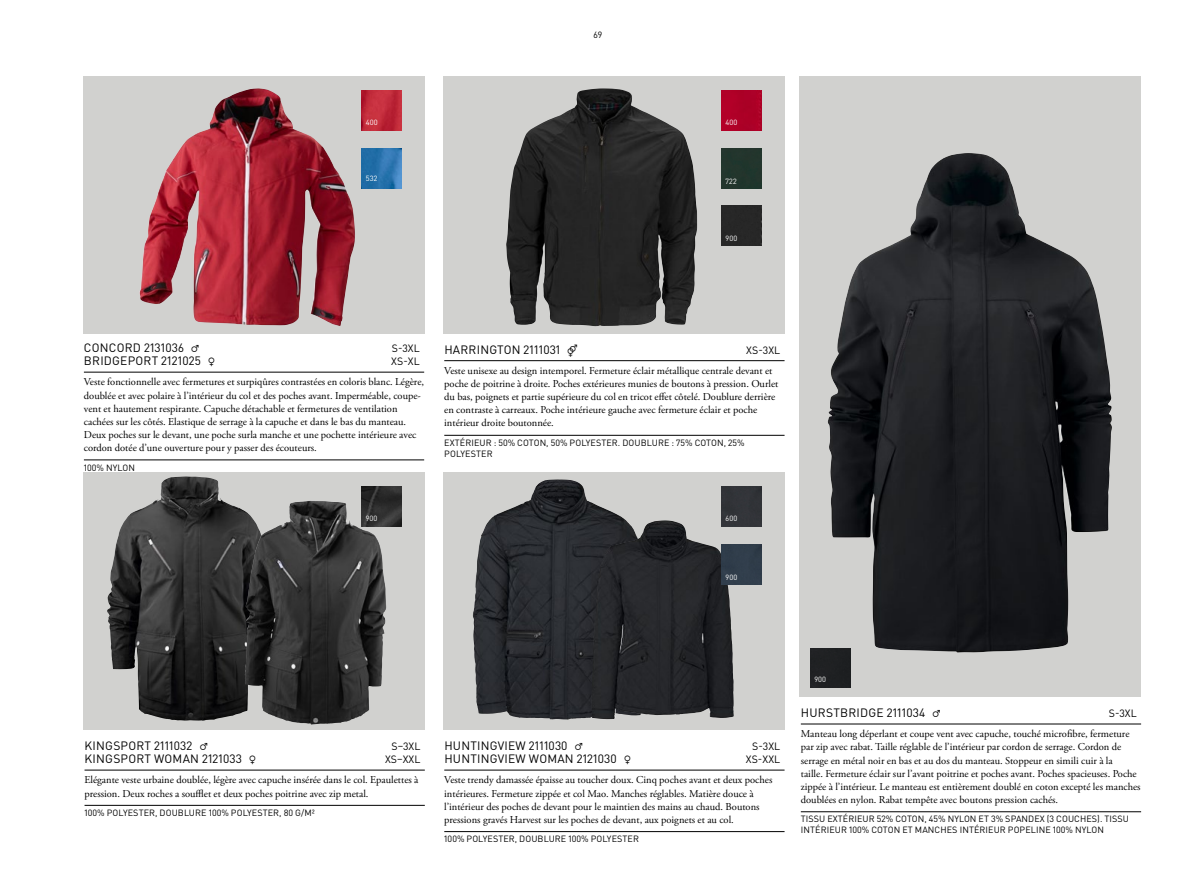
<style>
.page{position:relative;width:1191px;height:893px;background:#fff}
.page>*{position:absolute;margin:0;border:0;box-sizing:border-box;transform-origin:0 0}
.NAMN_H_21{font:12px "DIN Pro";letter-spacing:.02em;color:#000}
.BRÖD-H2021{font:10.5px/13.2px "Adobe Garamond Pro";color:#000}
.NAMN_H_21-2{font:10.5px "DIN Pro";letter-spacing:.01em;color:#000}
.Specs-H2021{font:9px/10.5px "DIN Pro";letter-spacing:.01em;color:#000}
.BRÖDM20{font:7.5px "DIN Pro";letter-spacing:.01em;color:#fff}
</style>
<div class="page">
<svg style="left:443px;top:77px;width:341px;height:257px;background:#999897"></svg>
<svg style="left:83px;top:77px;width:342px;height:257px;background:#c5b4b5"></svg>
<img style="left:506px;top:88px;width:97px;height:239px">
<img style="left:140px;top:88px;width:159px;height:237px">
<div style="left:721px;top:90px;width:40px;height:40px;background:#ae0027"></div>
<img style="left:362px;top:90px;width:40px;height:40px">
<div style="left:721px;top:148px;width:40px;height:40px;background:#22352d"></div>
<img style="left:362px;top:148px;width:40px;height:40px">
<div style="left:721px;top:206px;width:40px;height:40px;background:#272727"></div>
<svg style="left:443px;top:472px;width:341px;height:258px;background:#8b8b8c"></svg>
<img style="left:473px;top:479px;width:85px;height:219px">
<img style="left:591px;top:520px;width:74px;height:181px">
<div style="left:721px;top:486px;width:40px;height:40px;background:#323439"></div>
<div style="left:721px;top:544px;width:40px;height:40px;background:#303d4b"></div>
<div style="left:799px;top:77px;width:342px;height:620px;background:#d1d1cf"></div>
<img style="left:827px;top:155px;width:285px;height:498px">
<div style="left:810px;top:648px;width:40px;height:40px;background:#1f2123"></div>
<svg style="left:83px;top:472px;width:342px;height:258px;background:#707070"></svg>
<img style="left:107px;top:477px;width:75px;height:166px">
<img style="left:246px;top:501px;width:64px;height:129px">
<img style="left:362px;top:486px;width:40px;height:40px">
<hr style="left:444px;top:360px;width:340px;height:1px;background:#000">
<hr style="left:444px;top:435px;width:340px;height:1px;background:#000">
<hr style="left:444px;top:770px;width:340px;height:1px;background:#000">
<hr style="left:444px;top:831px;width:340px;height:1px;background:#000">
<hr style="left:801px;top:724px;width:340px;height:1px;background:#000">
<hr style="left:801px;top:811px;width:340px;height:1px;background:#000">
<hr style="left:85px;top:770px;width:340px;height:1px;background:#000">
<hr style="left:85px;top:805px;width:340px;height:1px;background:#000">
<hr style="left:84px;top:372px;width:340px;height:1px;background:#000">
<hr style="left:84px;top:460px;width:340px;height:1px;background:#000">
<p class="Specs-H2021" style="left:593px;top:30px;width:10px">69</p>
<p class="BRÖDM20" style="left:366px;top:117px;width:13px">400</p>
<p class="BRÖDM20" style="left:725px;top:117px;width:13px">400</p>
<p class="BRÖDM20" style="left:366px;top:173px;width:13px">532</p>
<p class="BRÖDM20" style="left:725px;top:176px;width:13px">722</p>
<p class="BRÖDM20" style="left:725px;top:233px;width:13px">900</p>
<p class="NAMN_H_21" style="left:84px;top:339px;width:118px">CONCORD 2131036 ♂</p>
<p class="NAMN_H_21-2" style="left:392px;top:341px;width:30px">S-3XL</p>
<p class="NAMN_H_21" style="left:84px;top:353px;width:133px">BRIDGEPORT 2121025 ♀</p>
<p class="NAMN_H_21-2" style="left:391px;top:354px;width:30px">XS-XL</p>
<p class="BRÖD-H2021" style="left:84px;top:376px;width:342px">Veste fonctionnelle avec fermetures et surpiqûres contrastées en coloris blanc. Légère, doublée et avec polaire à l’intérieur du col et des poches avant. Imperméable, coupe&shy;vent et hautement respirante. Capuche détachable et fermetures de ventilation cachées sur les côtés. Elastique de serrage à la capuche et dans le bas du manteau.<br>Deux poches sur le devant, une poche surla manche et une pochette intérieure avec cordon dotée d’une ouverture pour y passer des écouteurs.</p>
<p class="Specs-H2021" style="left:84px;top:462px;width:53px">100% NYLON</p>
<p class="BRÖDM20" style="left:366px;top:513px;width:13px">900</p>
<p class="NAMN_H_21" style="left:444px;top:341px;width:135px">HARRINGTON 2111031 ⚤</p>
<p class="NAMN_H_21-2" style="left:746px;top:343px;width:35px">XS-3XL</p>
<p class="BRÖD-H2021" style="left:444px;top:364px;width:336px">Veste unisexe au design intemporel. Fermeture éclair métallique centrale devant et poche de poitrine à droite. Poches extérieures munies de boutons à pression. Ourlet du bas, poignets et partie supérieure du col en tricot effet côtelé. Doublure derrière en contraste à carreaux. Poche intérieure gauche avec fermeture éclair et poche intérieur droite boutonnée.</p>
<p class="Specs-H2021" style="left:444px;top:437px;width:302px">EXTÉRIEUR : 50% COTON, 50% POLYESTER. DOUBLURE : 75% COTON, 25%<br>POLYESTER</p>
<p class="BRÖDM20" style="left:725px;top:513px;width:13px">600</p>
<p class="BRÖDM20" style="left:725px;top:572px;width:13px">900</p>
<p class="NAMN_H_21" style="left:85px;top:737px;width:125px">KINGSPORT 2111032 ♂</p>
<p class="NAMN_H_21-2" style="left:391px;top:739px;width:31px">S–3XL</p>
<p class="NAMN_H_21" style="left:85px;top:750px;width:174px">KINGSPORT WOMAN 2121033 ♀</p>
<p class="NAMN_H_21-2" style="left:385px;top:752px;width:37px">XS–XXL</p>
<p class="BRÖD-H2021" style="left:85px;top:774px;width:335px">Elégante veste urbaine doublée, légère avec capuche insérée dans le col. Epaulettes à pression. Deux roches a soufflet et deux poches poitrine avec zip metal.</p>
<p class="Specs-H2021" style="left:85px;top:807px;width:232px">100% POLYESTER, DOUBLURE 100% POLYESTER, 80 G/M²</p>
<p class="NAMN_H_21" style="left:444px;top:737px;width:141px">HUNTINGVIEW 2111030 ♂</p>
<p class="NAMN_H_21-2" style="left:752px;top:739px;width:30px">S-3XL</p>
<p class="NAMN_H_21" style="left:444px;top:750px;width:189px">HUNTINGVIEW WOMAN 2121030 ♀</p>
<p class="NAMN_H_21-2" style="left:746px;top:752px;width:36px">XS-XXL</p>
<p class="BRÖD-H2021" style="left:444px;top:774px;width:330px">Veste trendy damassée épaisse au toucher doux. Cinq poches avant et deux poches intérieures. Fermeture zippée et col Mao. Manches réglables. Matière douce à l’intérieur des poches de devant pour le maintien des mains au chaud. Boutons pressions gravés Harvest sur les poches de devant, aux poignets et au col.</p>
<p class="Specs-H2021" style="left:444px;top:833px;width:196px">100% POLYESTER, DOUBLURE 100% POLYESTER</p>
<p class="BRÖDM20" style="left:814px;top:675px;width:13px">900</p>
<p class="NAMN_H_21" style="left:801px;top:704px;width:142px">HURSTBRIDGE 2111034 ♂</p>
<p class="NAMN_H_21-2" style="left:1108px;top:706px;width:30px">S-3XL</p>
<p class="BRÖD-H2021" style="left:801px;top:728px;width:341px">Manteau long déperlant et coupe vent avec capuche, touché microfibre, fermeture par zip avec rabat. Taille réglable de l’intérieur par cordon de serrage. Cordon de serrage en métal noir en bas et au dos du manteau. Stoppeur en simili cuir à la<br>taille. Fermeture éclair sur l’avant poitrine et poches avant. Poches spacieuses. Poche zippée à l’intérieur. Le manteau est entièrement doublé en coton excepté les manches doublées en nylon. Rabat tempête avec boutons pression cachés.</p>
<p class="Specs-H2021" style="left:801px;top:814px;width:329px">TISSU EXTÉRIEUR 52% COTON, 45% NYLON ET 3% SPANDEX (3 COUCHES). TISSU<br>INTÉRIEUR 100% COTON ET MANCHES INTÉRIEUR POPELINE 100% NYLON</p>
</div>
